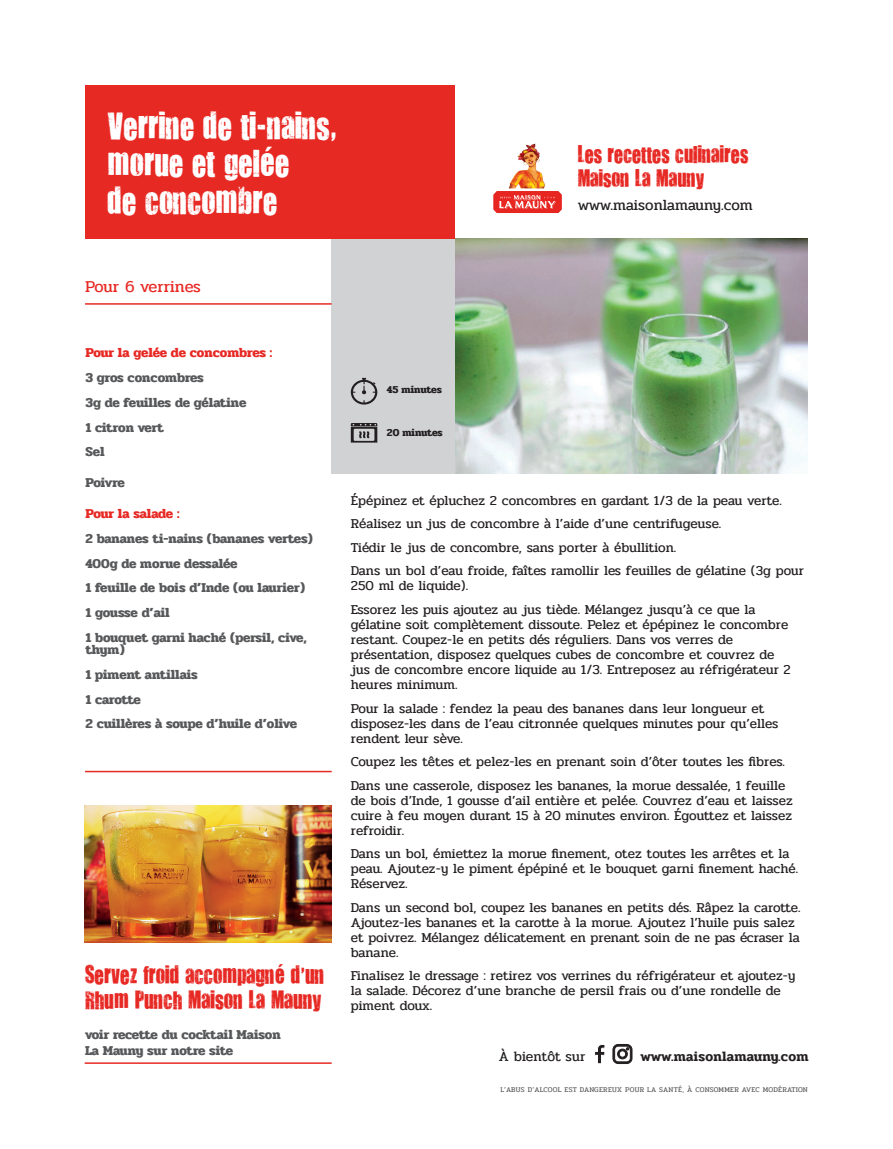
<style>
.page{position:relative;width:893px;height:1149px;background:#fff}
.page>*{position:absolute;margin:0;border:0;box-sizing:border-box;transform-origin:0 0}
.t1{font:31.5px/37.5px "You Are Loved";color:#fff}
.t2{font:21px/25.2px "You Are Loved";color:#e72924}
.t3{font:19.95px/24px "You Are Loved";color:#e72924}
.t4{font:16.5px "Pridi";color:#e72924}
.t5{font:15.15px "Pridi";color:#231f20}
.t6{font:600 13.95px "Pridi";letter-spacing:.02em;color:#231f20}
.t7{font:13.95px "Pridi";color:#231f20}
.t8{font:13.5px/15px "Pridi";color:#231f20}
.t9{font:700 13.5px/24.8px "Pridi";color:#57585a}
.t10{font:700 13.5px "Pridi";color:#e72924}
.t11{font:700 10.5px "Pridi";letter-spacing:-.025em;color:#231f20}
.t12{font:7.2px "Pridi";letter-spacing:.015em;color:#57585a}
</style>
<div class="page">
<div style="left:332px;top:238px;width:123px;height:235px;background:#d1d2d4"></div>
<img style="left:493px;top:143px;width:52px;height:64px">
<svg style="left:494px;top:191px;width:68px;height:22px"></svg>
<hr style="left:85px;top:303px;width:247px;height:1px;background:#e72924">
<svg style="left:351px;top:378px;width:26px;height:26px"></svg>
<svg style="left:351px;top:423px;width:26px;height:19px"></svg>
<div style="left:85px;top:85px;width:370px;height:153px;background:#e72924"></div>
<svg style="left:612px;top:1044px;width:21px;height:19px"></svg>
<svg style="left:595px;top:1044px;width:10px;height:19px"></svg>
<hr style="left:85px;top:1061px;width:247px;height:2px;background:#e72924">
<img style="left:85px;top:805px;width:247px;height:137px">
<img style="left:455px;top:238px;width:353px;height:235px">
<hr style="left:85px;top:770px;width:247px;height:2px;background:#e72924">
<h1 class="t1" style="left:108px;top:105px;width:232px">Verrine de ti-nains, morue et gelée<br>de concombre</h1>
<h3 class="t3" style="left:578px;top:141px;width:172px">Les recettes culinaires<br>Maison La Mauny</h3>
<p class="t5" style="left:578px;top:194px;width:177px">www.maisonlamauny.com</p>
<p class="t4" style="left:85px;top:274px;width:117px">Pour 6 verrines</p>
<p class="t10" style="left:85px;top:342px;width:188px">Pour la gelée de concombres :</p>
<p class="t9" style="left:85px;top:365px;width:162px">3 gros concombres<br>3g de feuilles de gélatine<br>1 citron vert<br>Sel</p>
<p class="t9" style="left:85px;top:470px;width:41px">Poivre</p>
<p class="t10" style="left:85px;top:503px;width:96px">Pour la salade :</p>
<p class="t9" style="left:85px;top:526px;width:229px">2 bananes ti-nains (bananes vertes)<br>400g de morue dessalée<br>1 feuille de bois d’Inde (ou laurier)<br>1 gousse d’ail<br>1 bouquet garni haché (persil, cive,</p>
<p class="t9" style="left:85px;top:637px;width:213px">thym)<br>1 piment antillais<br>1 carotte<br>2 cuillères à soupe d’huile d’olive</p>
<h2 class="t2" style="left:85px;top:960px;width:241px">Servez froid accompagné d’un<br>Rhum Punch Maison La Mauny</h2>
<p class="t9" style="left:85px;top:1025px;width:197px;line-height:16.2px">voir recette du cocktail Maison<br>La Mauny sur notre site</p>
<p class="t11" style="left:387px;top:381px;width:56px">45 minutes</p>
<p class="t11" style="left:387px;top:424px;width:57px">20 minutes</p>
<p class="t8" style="left:351px;top:488px;width:455px;line-height:23.5px">Épépinez et épluchez 2 concombres en gardant 1/3 de la peau verte.<br>Réalisez un jus de concombre à l’aide d’une centrifugeuse.<br>Tiédir le jus de concombre, sans porter à ébullition.<br>Dans un bol d’eau froide, faîtes ramollir les feuilles de gélatine (3g pour</p>
<p class="t8" style="left:351px;top:574px;width:406px;line-height:23.5px">250 ml de liquide).<br>Essorez les puis ajoutez au jus tiède. Mélangez jusqu’à ce que la</p>
<p class="t8" style="left:351px;top:617px;width:442px">gélatine soit complètement dissoute. Pelez et épépinez le concombre restant. Coupez-le en petits dés réguliers. Dans vos verres de présentation, disposez quelques cubes de concombre et couvrez de jus de concombre encore liquide au 1/3. Entreposez au réfrigérateur 2 heures minimum.</p>
<p class="t8" style="left:351px;top:700px;width:429px">Pour la salade : fendez la peau des bananes dans leur longueur et disposez-les dans de l’eau citronnée quelques minutes pour qu’elles rendent leur sève.</p>
<p class="t8" style="left:351px;top:749px;width:436px;line-height:23.5px">Coupez les têtes et pelez-les en prenant soin d’ôter toutes les fibres.<br>Dans une casserole, disposez les bananes, la morue dessalée, 1 feuille</p>
<p class="t8" style="left:351px;top:792px;width:443px;text-align:justify">de bois d’Inde, 1 gousse d’ail entière et pelée. Couvrez d’eau et laissez cuire à feu moyen durant 15 à 20 minutes environ. Égouttez et laissez refroidir.</p>
<p class="t8" style="left:351px;top:846px;width:449px">Dans un bol, émiettez la morue finement, otez toutes les arrêtes et la peau. Ajoutez-y le piment épépiné et le bouquet garni finement haché.<br>Réservez.</p>
<p class="t8" style="left:351px;top:899px;width:451px">Dans un second bol, coupez les bananes en petits dés. Râpez la carotte.<br>Ajoutez-les bananes et la carotte à la morue. Ajoutez l’huile puis salez et poivrez. Mélangez délicatement en prenant soin de ne pas écraser la banane.</p>
<p class="t8" style="left:351px;top:968px;width:446px">Finalisez le dressage : retirez vos verrines du réfrigérateur et ajoutez-y la salade. Décorez d’une branche de persil frais ou d’une rondelle de piment doux.</p>
<p class="t7" style="left:499px;top:1046px;width:88px">À bientôt sur</p>
<p class="t6" style="left:640px;top:1046px;width:170px">www.maisonlamauny.com</p>
<p class="t12" style="left:500px;top:1084px;width:309px">L’ABUS D’ALCOOL EST DANGEREUX POUR LA SANTÉ, À CONSOMMER AVEC MODÉRATION</p>
</div>
